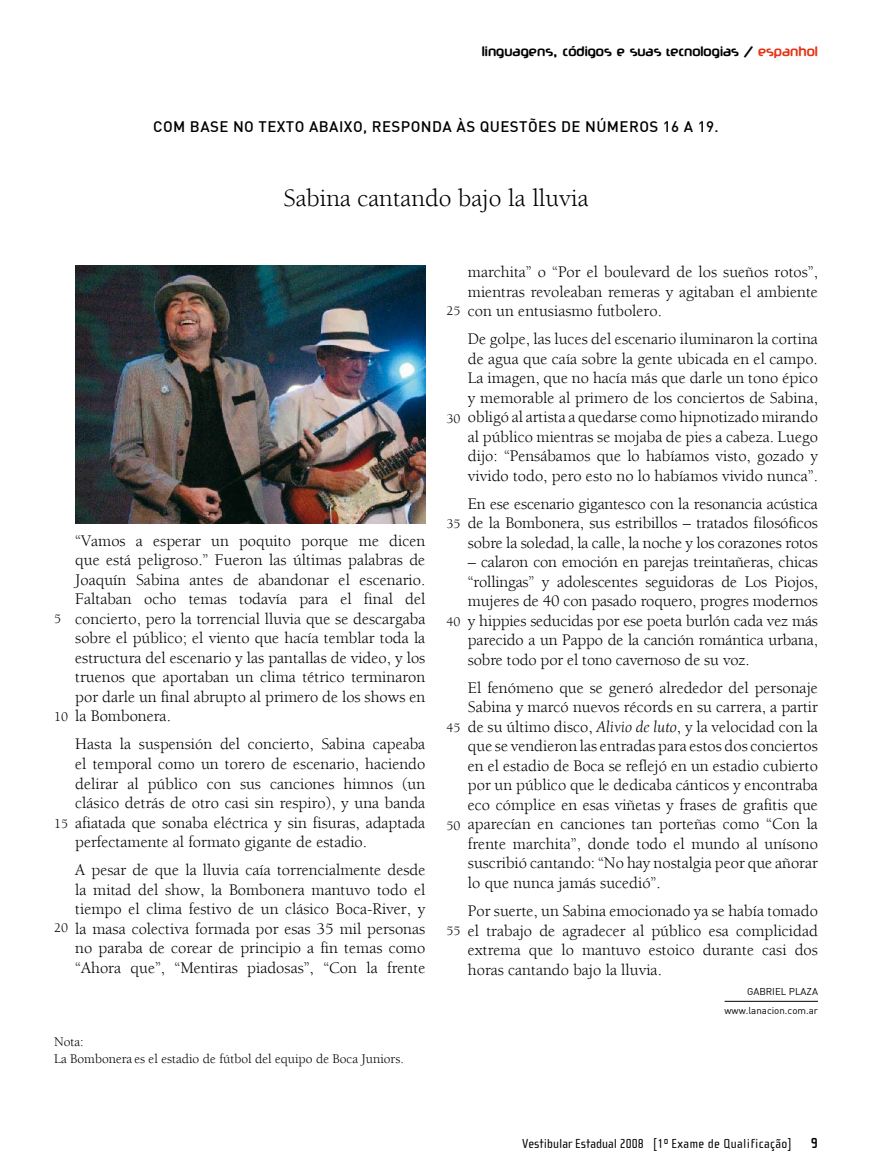
<style>
.page{position:relative;width:872px;height:1170px;background:#fff}
.page>*{position:absolute;margin:0;border:0;box-sizing:border-box;transform-origin:0 0}
.t1{font:25.5px "Berkeley";color:#000}
.t2{font:16.5px/19.5px "Berkeley";color:#000;text-align:justify}
.t3{font:500 15px "DIN";letter-spacing:.03em;color:#000}
.t4{font:13.5px/17.1px "Berkeley";color:#000}
.t5{font:13.5px "Cholla Sans";color:#000}
.t6{font:700 12px "Ecto Plasm";color:#000}
.t7{font:9.75px "DIN";color:#000}
.s1{color:#e53517}
.s2{font-style:italic}
</style>
<div class="page">
<hr style="left:724px;top:1000px;width:94px;height:1px;background:#000">
<img style="left:76px;top:265px;width:349px;height:258px">
<p class="t6" style="left:482px;top:43px;width:337px">linguagens, códigos e suas tecnologias / <span class="s1">espanhol</span></p>
<p class="t3" style="left:153px;top:117px;width:567px">COM BASE NO TEXTO ABAIXO, RESPONDA ÀS QUESTÕES DE NÚMEROS 16 A 19.</p>
<h1 class="t1" style="left:283px;top:184px;width:307px">Sabina cantando bajo la lluvia</h1>
<p class="t2" style="left:75px;top:531px;width:351px">“Vamos a esperar un poquito porque me dicen que está peligroso.” Fueron las últimas palabras de Joaquín Sabina antes de abandonar el escenario.<br>Faltaban ocho temas todavía para el final del concierto, pero la torrencial lluvia que se descargaba sobre el público; el viento que hacía temblar toda la estructura del escenario y las pantallas de video, y los truenos que aportaban un clima tétrico terminaron por darle un final abrupto al primero de los shows en la Bombonera.</p>
<p class="t2" style="left:75px;top:734px;width:351px">Hasta la suspensión del concierto, Sabina capeaba el temporal como un torero de escenario, haciendo delirar al público con sus canciones himnos (un clásico detrás de otro casi sin respiro), y una banda afiatada que sonaba eléctrica y sin fisuras, adaptada perfectamente al formato gigante de estadio.</p>
<p class="t2" style="left:75px;top:860px;width:351px">A pesar de que la lluvia caía torrencialmente desde la mitad del show, la Bombonera mantuvo todo el tiempo el clima festivo de un clásico Boca-River, y la masa colectiva formada por esas 35 mil personas no paraba de corear de principio a fin temas como “Ahora que”, “Mentiras piadosas”, “Con la frente</p>
<p class="t4" style="left:54px;top:611px;width:9px">5</p>
<p class="t4" style="left:54px;top:708px;width:16px">10</p>
<p class="t4" style="left:54px;top:815px;width:16px">15</p>
<p class="t4" style="left:54px;top:919px;width:16px">20</p>
<p class="t4" style="left:54px;top:1032px;width:351px">Nota:<br>La Bombonera es el estadio de fútbol del equipo de Boca Juniors.</p>
<p class="t2" style="left:468px;top:262px;width:351px">marchita” o “Por el boulevard de los sueños rotos”, mientras revoleaban remeras y agitaban el ambiente con un entusiasmo futbolero.</p>
<p class="t2" style="left:468px;top:329px;width:351px">De golpe, las luces del escenario iluminaron la cortina de agua que caía sobre la gente ubicada en el campo.<br>La imagen, que no hacía más que darle un tono épico y memorable al primero de los conciertos de Sabina, obligó al artista a quedarse como hipnotizado mirando al público mientras se mojaba de pies a cabeza. Luego dijo: “Pensábamos que lo habíamos visto, gozado y vivido todo, pero esto no lo habíamos vivido nunca”.</p>
<p class="t2" style="left:468px;top:494px;width:351px">En ese escenario gigantesco con la resonancia acústica de la Bombonera, sus estribillos – tratados filosóficos sobre la soledad, la calle, la noche y los corazones rotos</p>
<p class="t2" style="left:468px;top:552px;width:351px">– calaron con emoción en parejas treintañeras, chicas “rollingas” y adolescentes seguidoras de Los Piojos, mujeres de 40 con pasado roquero, progres modernos y hippies seducidas por ese poeta burlón cada vez más parecido a un Pappo de la canción romántica urbana, sobre todo por el tono cavernoso de su voz.</p>
<p class="t2" style="left:468px;top:678px;width:351px">El fenómeno que se generó alrededor del personaje Sabina y marcó nuevos récords en su carrera, a partir de su último disco, <span class="s2">Alivio de luto</span>, y la velocidad con la que se vendieron las entradas para estos dos conciertos en el estadio de Boca se reflejó en un estadio cubierto por un público que le dedicaba cánticos y encontraba eco cómplice en esas viñetas y frases de grafitis que aparecían en canciones tan porteñas como “Con la frente marchita”, donde todo el mundo al unísono suscribió cantando: “No hay nostalgia peor que añorar lo que nunca jamás sucedió”.</p>
<p class="t2" style="left:468px;top:901px;width:351px">Por suerte, un Sabina emocionado ya se había tomado el trabajo de agradecer al público esa complicidad extrema que lo mantuvo estoico durante casi dos horas cantando bajo la lluvia.</p>
<p class="t7" style="left:724px;top:1004px;width:95px">www.lanacion.com.ar</p>
<p class="t4" style="left:446px;top:302px;width:16px">25</p>
<p class="t4" style="left:446px;top:410px;width:16px">30</p>
<p class="t4" style="left:446px;top:516px;width:16px">35</p>
<p class="t4" style="left:446px;top:613px;width:16px">40</p>
<p class="t4" style="left:446px;top:719px;width:16px">45</p>
<p class="t4" style="left:446px;top:817px;width:16px">50</p>
<p class="t4" style="left:446px;top:922px;width:16px">55</p>
<p class="t7" style="left:747px;top:985px;width:72px">Gabriel PLAZA</p>
<p class="t5" style="left:522px;top:1135px;width:271px">Vestibular Estadual 2008 [1º Exame de Qualificação]</p>
</div>
